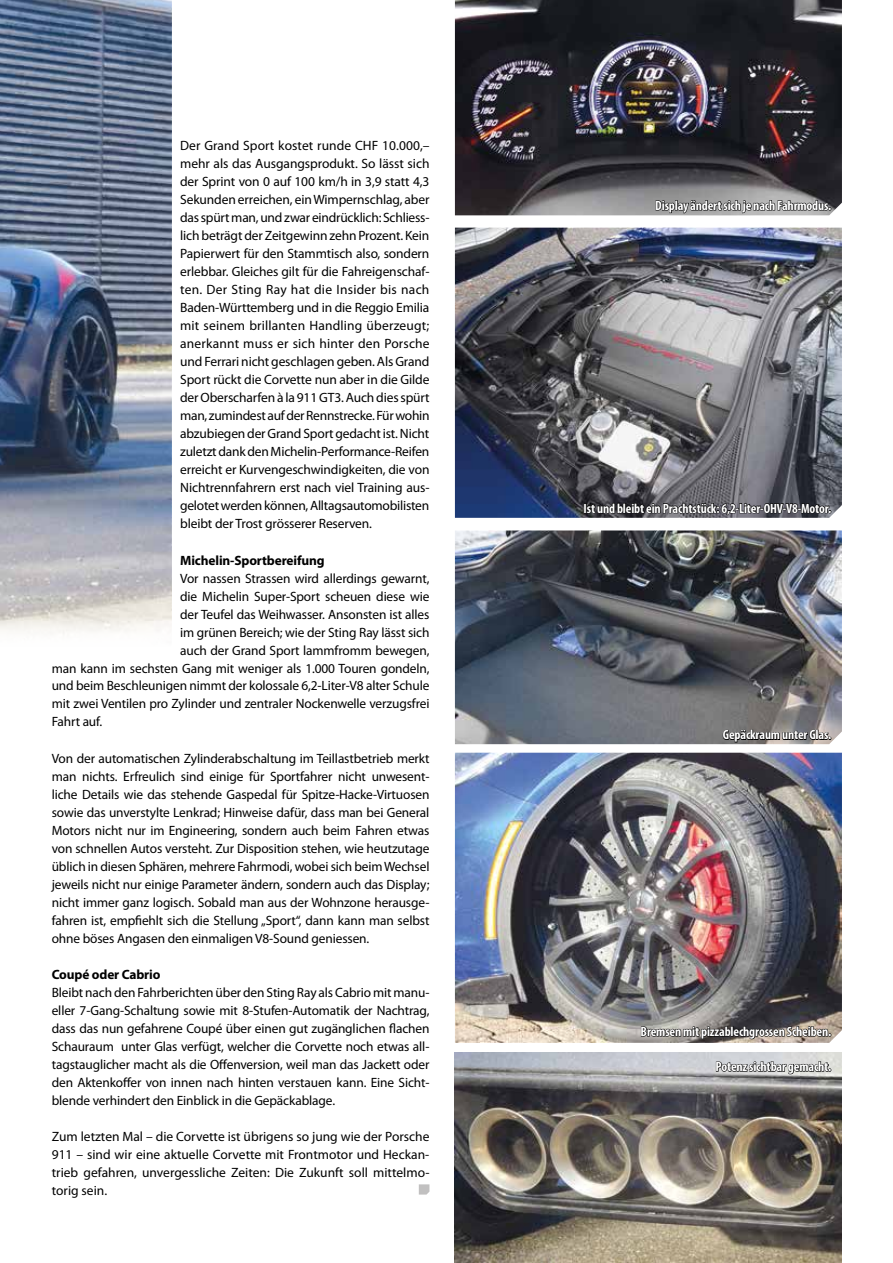
<style>
.page{position:relative;width:893px;height:1263px;background:#fff}
.page>*{position:absolute;margin:0;border:0;box-sizing:border-box;transform-origin:0 0}
.t1{font:13.5px/18px "Myriad Pro";letter-spacing:-.01em;color:#000;text-align:justify}
.t2{font:700 condensed 13.5px "Myriad Pro";letter-spacing:-.01em;color:#fff}
.t3{font:700 13.5px "Myriad Pro";letter-spacing:-.01em;color:#000}
</style>
<div class="page">
<img style="left:455px;top:753px;width:387px;height:290px">
<img style="left:455px;top:1052px;width:387px;height:211px">
<img style="left:455px;top:0;width:387px;height:215px">
<img style="left:455px;top:530px;width:387px;height:214px">
<svg style="left:419px;top:1184px;width:10px;height:10px"></svg>
<img style="left:455px;top:228px;width:387px;height:290px">
<svg style="left:655px;top:197px;width:176px;height:19px"></svg>
<svg style="left:584px;top:476px;width:247px;height:42px"></svg>
<svg style="left:722px;top:727px;width:109px;height:18px"></svg>
<svg style="left:641px;top:1022px;width:190px;height:21px"></svg>
<svg style="left:716px;top:1057px;width:115px;height:24px"></svg>
<img style="left:0;top:0;width:172px;height:634px">
<p class="t1" style="left:180px;top:137px;width:251px">Der Grand Sport kostet runde CHF 10.000,– mehr als das Ausgangsprodukt. So lässt sich der Sprint von 0 auf 100 km/h in 3,9 statt 4,3<br>Sekunden erreichen, ein Wimpernschlag, aber das spürt man, und zwar eindrücklich: Schliess&shy;lich beträgt der Zeitgewinn zehn Prozent. Kein Papierwert für den Stammtisch also, sondern erlebbar. Gleiches gilt für die Fahreigenschaf&shy;ten. Der Sting Ray hat die Insider bis nach Baden-Württemberg und in die Reggio Emilia mit seinem brillanten Handling überzeugt; anerkannt muss er sich hinter den Porsche und Ferrari nicht geschlagen geben. Als Grand Sport rückt die Corvette nun aber in die Gilde der Oberscharfen à la 911 GT3. Auch dies spürt man, zumindest auf der Rennstrecke. Für wohin abzubiegen der Grand Sport gedacht ist. Nicht zuletzt dank den Michelin-Performance-Reifen erreicht er Kurvengeschwindigkeiten, die von Nichtrennfahrern erst nach viel Training aus&shy;gelotet werden können, Alltagsautomobilisten bleibt der Trost grösserer Reserven.</p>
<p class="t3" style="left:180px;top:551px;width:146px">Michelin-Sportbereifung</p>
<p class="t1" style="left:180px;top:569px;width:251px">Vor nassen Strassen wird allerdings gewarnt,</p>
<p class="t1" style="left:180px;top:587px;width:251px">die Michelin Super-Sport scheuen diese wie</p>
<p class="t1" style="left:180px;top:605px;width:251px">der Teufel das Weihwasser. Ansonsten ist alles</p>
<p class="t1" style="left:180px;top:623px;width:251px">im grünen Bereich; wie der Sting Ray lässt sich</p>
<p class="t1" style="left:180px;top:641px;width:251px">auch der Grand Sport lammfromm bewegen,</p>
<p class="t1" style="left:52px;top:659px;width:379px">man kann im sechsten Gang mit weniger als 1.000 Touren gondeln,</p>
<p class="t1" style="left:52px;top:677px;width:379px">und beim Beschleunigen nimmt der kolossale 6,2-Liter-V8 alter Schule</p>
<p class="t1" style="left:52px;top:695px;width:379px">mit zwei Ventilen pro Zylinder und zentraler Nockenwelle verzugsfrei</p>
<p class="t1" style="left:52px;top:713px;width:52px">Fahrt auf.</p>
<p class="t1" style="left:52px;top:749px;width:379px">Von der automatischen Zylinderabschaltung im Teillastbetrieb merkt man nichts. Erfreulich sind einige für Sportfahrer nicht unwesent&shy;liche Details wie das stehende Gaspedal für Spitze-Hacke-Virtuosen sowie das unverstylte Lenkrad; Hinweise dafür, dass man bei General Motors nicht nur im Engineering, sondern auch beim Fahren etwas von schnellen Autos versteht. Zur Disposition stehen, wie heutzutage üblich in diesen Sphären, mehrere Fahrmodi, wobei sich beim Wechsel jeweils nicht nur einige Parameter ändern, sondern auch das Display; nicht immer ganz logisch. Sobald man aus der Wohnzone herausge&shy;fahren ist, empfiehlt sich die Stellung „Sport“, dann kann man selbst ohne böses Angasen den einmaligen V8-Sound geniessen.</p>
<p class="t3" style="left:52px;top:965px;width:110px">Coupé oder Cabrio</p>
<p class="t1" style="left:52px;top:983px;width:379px">Bleibt nach den Fahrberichten über den Sting Ray als Cabrio mit manu&shy;eller 7-Gang-Schaltung sowie mit 8-Stufen-Automatik der Nachtrag, dass das nun gefahrene Coupé über einen gut zugänglichen flachen Schauraum unter Glas verfügt, welcher die Corvette noch etwas all&shy;tagstauglicher macht als die Offenversion, weil man das Jackett oder den Aktenkoffer von innen nach hinten verstauen kann. Eine Sicht&shy;blende verhindert den Einblick in die Gepäckablage.</p>
<p class="t1" style="left:52px;top:1127px;width:379px">Zum letzten Mal – die Corvette ist übrigens so jung wie der Porsche 911 – sind wir eine aktuelle Corvette mit Frontmotor und Heckan&shy;trieb gefahren, unvergessliche Zeiten: Die Zukunft soll mittelmo&shy;torig sein.</p>
<p class="t2" style="left:655px;top:197px;width:178px">Display ändert sich je nach Fahrmodus.</p>
<p class="t2" style="left:584px;top:500px;width:249px">Ist und bleibt ein Prachtstück: 6,2-Liter-OHV-V8-Motor.</p>
<p class="t2" style="left:723px;top:726px;width:110px">Gepäckraum unter Glas.</p>
<p class="t2" style="left:641px;top:1023px;width:192px">Bremsen mit pizzablechgrossen Scheiben.</p>
<p class="t2" style="left:716px;top:1058px;width:117px">Potenz sichtbar gemacht.</p>
</div>
